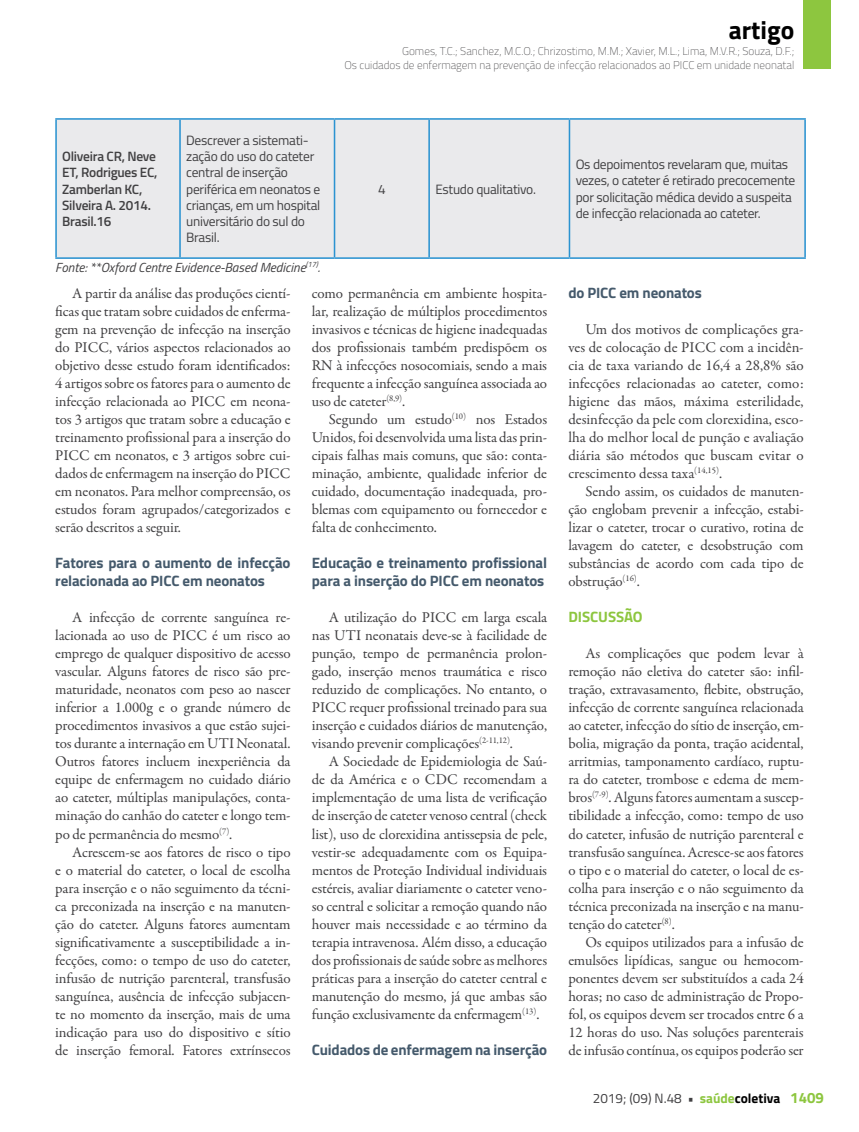
<style>
.page{position:relative;width:859px;height:1132px;background:#fff}
.page>*{position:absolute;margin:0;border:0;box-sizing:border-box;transform-origin:0 0}
.t1{font:700 25.5px "Titillium";color:#000}
.t2{font:15px/18px "Garamond Premr Pro";letter-spacing:-.01em;color:#414042;text-align:justify}
.t3{font:700 15px/18px "Titillium";letter-spacing:-.01em;color:#455a6c}
.t4{font:700 15px "Titillium";letter-spacing:-.005em;color:#8dc63f}
.t5{font:13.5px/16.2px "Titillium";letter-spacing:-.02em;color:#414042}
.t6{font:600 13.5px/16.2px "Titillium";letter-spacing:-.02em;color:#414042}
.t7{font:italic 13.2px "Titillium";color:#414042}
.t8{font:100 11.25px/13.5px "Titillium";color:#414042;text-align:right}
.s1{font-weight:700}
.s2{font-weight:700;color:#8dc63f}
.s3{font-weight:700;color:#000}
.s4{font-weight:700;font-size:15px;color:#8dc63f}
</style>
<div class="page">
<div style="left:804px;top:0;width:27px;height:69px;background:#8dc63f"></div>
<div style="left:56px;top:119px;width:124px;height:139px;background:#eaeaec"></div>
<div style="left:180px;top:119px;width:154px;height:139px;background:#eaeaec"></div>
<div style="left:335px;top:120px;width:469px;height:137px;background:#eaeaec"></div>
<hr style="left:55px;top:118px;width:125px;height:2px;background:#2b93d1">
<hr style="left:55px;top:120px;width:2px;height:137px;background:#2b93d1">
<hr style="left:334px;top:118px;width:95px;height:2px;background:#2b93d1">
<hr style="left:569px;top:118px;width:237px;height:2px;background:#2b93d1">
<hr style="left:804px;top:120px;width:2px;height:137px;background:#2b93d1">
<hr style="left:55px;top:257px;width:125px;height:2px;background:#2b93d1">
<hr style="left:334px;top:257px;width:95px;height:2px;background:#2b93d1">
<hr style="left:569px;top:257px;width:237px;height:2px;background:#2b93d1">
<hr style="left:180px;top:118px;width:154px;height:2px;background:#2b93d1">
<hr style="left:179px;top:120px;width:2px;height:137px;background:#2b93d1">
<hr style="left:334px;top:120px;width:1px;height:137px;background:#2b93d1">
<hr style="left:180px;top:257px;width:154px;height:2px;background:#2b93d1">
<hr style="left:429px;top:118px;width:140px;height:2px;background:#2b93d1">
<hr style="left:428px;top:120px;width:2px;height:137px;background:#2b93d1">
<hr style="left:569px;top:120px;width:1px;height:137px;background:#2b93d1">
<hr style="left:429px;top:257px;width:140px;height:2px;background:#2b93d1">
<h1 class="t1" style="left:729px;top:11px;width:67px">artigo</h1>
<p class="t8" style="left:344px;top:44px;width:451px">Gomes, T.C.; Sanchez, M.C.O.; Chrizostimo, M.M.; Xavier, M.L.; Lima, M.V.R.; Souza, D.F.;<br>Os cuidados de enfermagem na prevenção de infecção relacionados ao PICC em unidade neonatal</p>
<p class="t6" style="left:62px;top:148px;width:97px">Oliveira CR, Neve<br>ET, Rodrigues EC,<br>Zamberlan KC,<br>Silveira A. 2014.<br>Brasil.16</p>
<p class="t5" style="left:186px;top:131px;width:136px">Descrever a sistemati&shy;zação do uso do cateter central de inserção periférica em neonatos e crianças, em um hospital universitário do sul do<br>Brasil.</p>
<p class="t7" style="left:55px;top:257px;width:266px">Fonte: **Oxford Centre Evidence-Based Medicine<sup>(17)</sup>.</p>
<p class="t5" style="left:378px;top:180px;width:9px">4</p>
<p class="t5" style="left:435px;top:180px;width:102px">Estudo qualitativo.</p>
<p class="t5" style="left:576px;top:156px;width:221px">Os depoimentos revelaram que, muitas vezes, o cateter é retirado precocemente por solicitação médica devido a suspeita de infecção relacionada ao cateter.</p>
<p class="t2" style="left:55px;top:284px;width:237px;text-indent:17px">A partir da análise das produções cientí&shy;ficas que tratam sobre cuidados de enferma&shy;gem na prevenção de infecção na inserção do PICC, vários aspectos relacionados ao objetivo desse estudo foram identificados:<br>4 artigos sobre os fatores para o aumento de infecção relacionada ao PICC em neona&shy;tos 3 artigos que tratam sobre a educação e treinamento profissional para a inserção do PICC em neonatos, e 3 artigos sobre cui&shy;dados de enfermagem na inserção do PICC em neonatos. Para melhor compreensão, os estudos foram agrupados/categorizados e serão descritos a seguir.</p>
<p class="t3" style="left:55px;top:553px;width:237px">Fatores para o aumento de infecção relacionada ao PICC em neonatos</p>
<p class="t2" style="left:55px;top:608px;width:237px;text-indent:17px">A infecção de corrente sanguínea re&shy;lacionada ao uso de PICC é um risco ao emprego de qualquer dispositivo de acesso vascular. Alguns fatores de risco são pre&shy;maturidade, neonatos com peso ao nascer inferior a 1.000g e o grande número de procedimentos invasivos a que estão sujei&shy;tos durante a internação em UTI Neonatal.<br>Outros fatores incluem inexperiência da equipe de enfermagem no cuidado diário ao cateter, múltiplas manipulações, conta&shy;minação do canhão do cateter e longo tem&shy;po de permanência do mesmo<sup>(7)</sup>.</p>
<p class="t2" style="left:55px;top:842px;width:237px;text-indent:17px">Acrescem-se aos fatores de risco o tipo e o material do cateter, o local de escolha para inserção e o não seguimento da técni&shy;ca preconizada na inserção e na manuten&shy;ção do cateter. Alguns fatores aumentam significativamente a susceptibilidade a in&shy;fecções, como: o tempo de uso do cateter, infusão de nutrição parenteral, transfusão sanguínea, ausência de infecção subjacen&shy;te no momento da inserção, mais de uma indicação para uso do dispositivo e sítio de inserção femoral. Fatores extrínsecos</p>
<p class="t2" style="left:312px;top:284px;width:237px">como permanência em ambiente hospita&shy;lar, realização de múltiplos procedimentos invasivos e técnicas de higiene inadequadas dos profissionais também predispõem os RN à infecções nosocomiais, sendo a mais frequente a infecção sanguínea associada ao uso de cateter<sup>(8,9)</sup>.</p>
<p class="t2" style="left:312px;top:410px;width:237px;text-indent:17px">Segundo um estudo<sup>(10)</sup> nos Estados Unidos, foi desenvolvida uma lista das prin&shy;cipais falhas mais comuns, que são: conta&shy;minação, ambiente, qualidade inferior de cuidado, documentação inadequada, pro&shy;blemas com equipamento ou fornecedor e falta de conhecimento.</p>
<p class="t3" style="left:312px;top:553px;width:237px">Educação e treinamento profissional para a inserção do PICC em neonatos</p>
<p class="t2" style="left:312px;top:608px;width:237px;text-indent:17px">A utilização do PICC em larga escala nas UTI neonatais deve-se à facilidade de punção, tempo de permanência prolon&shy;gado, inserção menos traumática e risco reduzido de complicações. No entanto, o PICC requer profissional treinado para sua inserção e cuidados diários de manutenção, visando prevenir complicações<sup>(2-11,12)</sup>.</p>
<p class="t2" style="left:312px;top:752px;width:237px;text-indent:17px">A Sociedade de Epidemiologia de Saú&shy;de da América e o CDC recomendam a implementação de uma lista de verificação de inserção de cateter venoso central (check list), uso de clorexidina antissepsia de pele, vestir-se adequadamente com os Equipa&shy;mentos de Proteção Individual individuais estéreis, avaliar diariamente o cateter veno&shy;so central e solicitar a remoção quando não houver mais necessidade e ao término da terapia intravenosa. Além disso, a educação dos profissionais de saúde sobre as melhores práticas para a inserção do cateter central e manutenção do mesmo, já que ambas são função exclusivamente da enfermagem<sup>(13)</sup>.</p>
<p class="t3" style="left:312px;top:1039px;width:237px">Cuidados de enfermagem na inserção</p>
<p class="t3" style="left:568px;top:283px;width:135px">do PICC em neonatos</p>
<p class="t2" style="left:568px;top:320px;width:237px;text-indent:17px">Um dos motivos de complicações gra&shy;ves de colocação de PICC com a incidên&shy;cia de taxa variando de 16,4 a 28,8% são infecções relacionadas ao cateter, como: higiene das mãos, máxima esterilidade, desinfecção da pele com clorexidina, esco&shy;lha do melhor local de punção e avaliação diária são métodos que buscam evitar o crescimento dessa taxa<sup>(14,15)</sup>.</p>
<p class="t2" style="left:568px;top:482px;width:237px;text-indent:17px">Sendo assim, os cuidados de manuten&shy;ção englobam prevenir a infecção, estabi&shy;lizar o cateter, trocar o curativo, rotina de lavagem do cateter, e desobstrução com substâncias de acordo com cada tipo de obstrução<sup>(16)</sup>.</p>
<p class="t4" style="left:568px;top:605px;width:76px">DISCUSSÃO</p>
<p class="t2" style="left:568px;top:644px;width:237px;text-indent:17px">As complicações que podem levar à remoção não eletiva do cateter são: infil&shy;tração, extravasamento, flebite, obstrução, infecção de corrente sanguínea relacionada ao cateter, infecção do sítio de inserção, em&shy;bolia, migração da ponta, tração acidental, arritmias, tamponamento cardíaco, ruptu&shy;ra do cateter, trombose e edema de mem&shy;bros<sup>(7-9)</sup>. Alguns fatores aumentam a suscep&shy;tibilidade a infecção, como: tempo de uso do cateter, infusão de nutrição parenteral e transfusão sanguínea. Acresce-se aos fatores o tipo e o material do cateter, o local de es&shy;colha para inserção e o não seguimento da técnica preconizada na inserção e na manu&shy;tenção do cateter<sup>(8)</sup>.</p>
<p class="t2" style="left:568px;top:932px;width:237px;text-indent:17px">Os equipos utilizados para a infusão de emulsões lipídicas, sangue ou hemocom&shy;ponentes devem ser substituídos a cada 24 horas; no caso de administração de Propo&shy;fol, os equipos devem ser trocados entre 6 a 12 horas do uso. Nas soluções parenterais de infusão contínua, os equipos poderão ser</p>
<p class="t5" style="left:593px;top:1088px;width:233px">2019; (09) N.48 <span class="s1">•</span> <span class="s2">saúde</span><span class="s3">coletiva</span> <span class="s4">1409</span></p>
</div>
